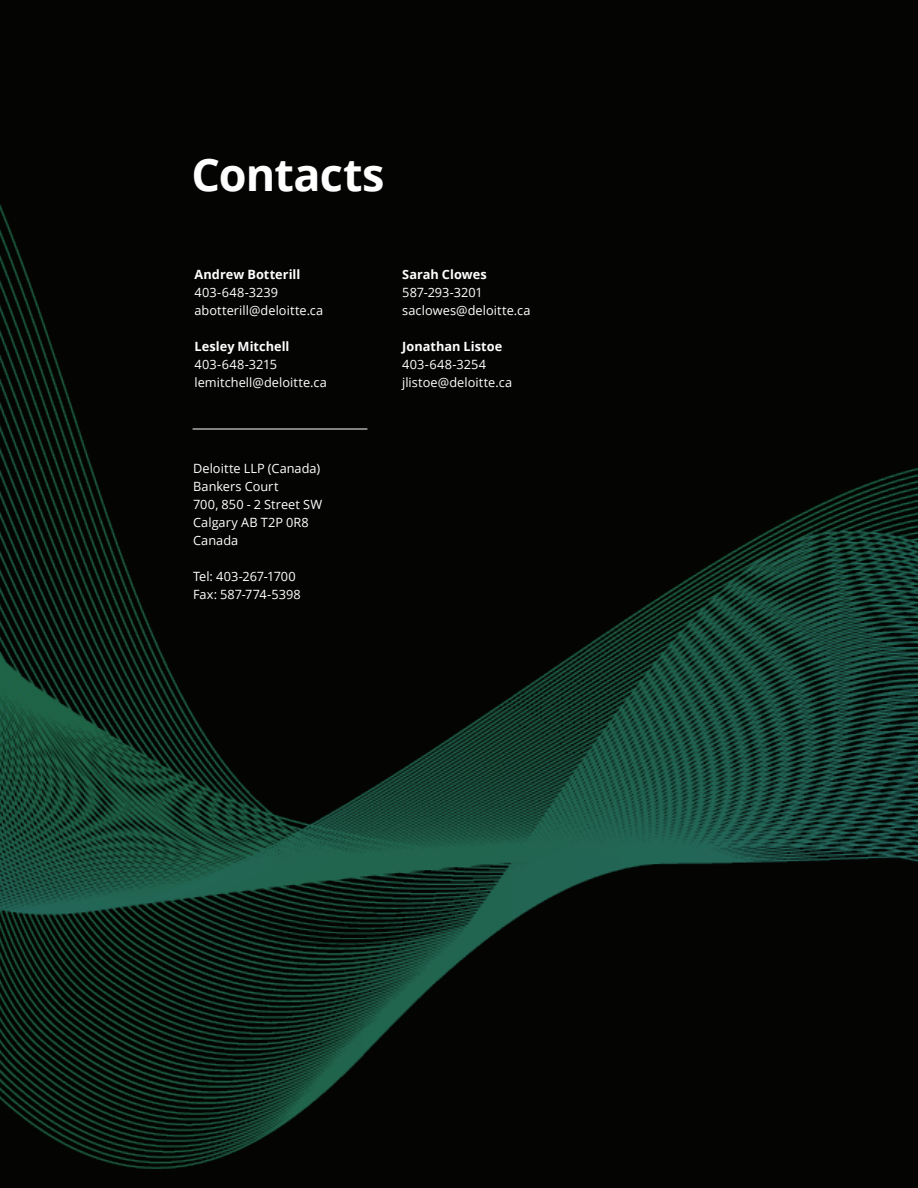
<style>
.page{position:relative;width:918px;height:1188px;background:#fff}
.page>*{position:absolute;margin:0;border:0;box-sizing:border-box;transform-origin:0 0}
.Story_heading_bold{font:700 45px "Open Sans";letter-spacing:-.02em;color:#fff}
.Body_copy__8_5_12pt{font:12.75px/18px "Open Sans";letter-spacing:.005em;color:#fff}
.Body_copy__8_5_12pt-2{font:700 12.75px "Open Sans";color:#fff}
.s1{font-weight:700}
</style>
<div class="page">
<img style="left:0;top:0;width:918px;height:1188px">
<hr style="left:193px;top:429px;width:174px;height:1px;background:#fff">
<p class="Story_heading_bold" style="left:191px;top:143px;width:195px">Contacts</p>
<p class="Body_copy__8_5_12pt" style="left:195px;top:265px;width:130px"><span class="s1">Andrew Botterill<br></span>403-648-3239 abotterill@deloitte.ca</p>
<p class="Body_copy__8_5_12pt" style="left:195px;top:337px;width:134px"><span class="s1">Lesley Mitchell<br></span>403-648-3215 lemitchell@deloitte.ca</p>
<p class="Body_copy__8_5_12pt" style="left:193px;top:459px;width:129px">Deloitte LLP (Canada)</p>
<p class="Body_copy__8_5_12pt" style="left:193px;top:477px;width:87px">Bankers Court</p>
<p class="Body_copy__8_5_12pt" style="left:193px;top:495px;width:131px">700, 850 - 2 Street SW</p>
<p class="Body_copy__8_5_12pt" style="left:193px;top:513px;width:117px">Calgary AB T2P 0R8</p>
<p class="Body_copy__8_5_12pt" style="left:193px;top:531px;width:47px">Canada</p>
<p class="Body_copy__8_5_12pt" style="left:193px;top:567px;width:104px">Tel: 403-267-1700</p>
<p class="Body_copy__8_5_12pt" style="left:193px;top:585px;width:109px">Fax: 587-774-5398</p>
<p class="Body_copy__8_5_12pt-2" style="left:402px;top:265px;width:86px">Sarah Clowes</p>
<p class="Body_copy__8_5_12pt" style="left:402px;top:283px;width:82px">587-293-3201</p>
<p class="Body_copy__8_5_12pt" style="left:402px;top:301px;width:130px">saclowes@deloitte.ca</p>
<p class="Body_copy__8_5_12pt" style="left:402px;top:337px;width:111px"><span class="s1">Jonathan Listoe<br></span>403-648-3254 jlistoe@deloitte.ca</p>
</div>
